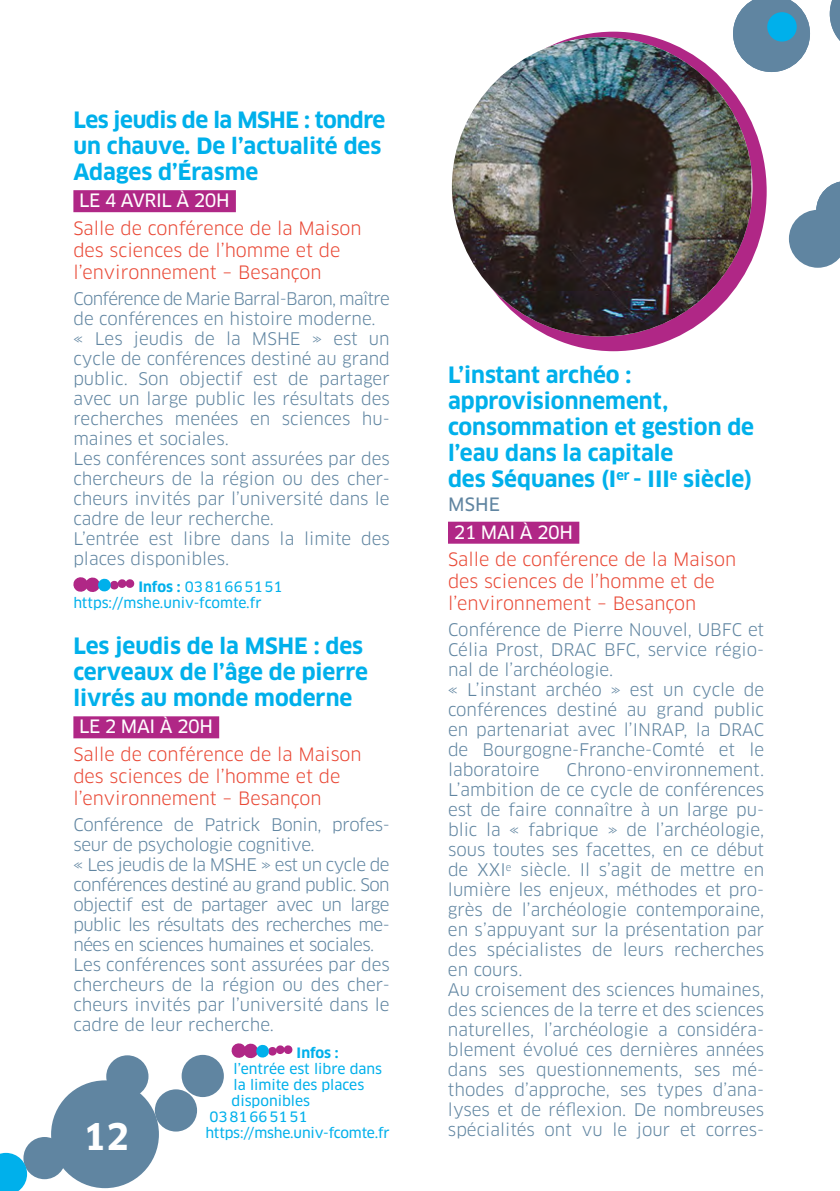
<style>
.page{position:relative;width:840px;height:1191px;background:#fff}
.page>*{position:absolute;margin:0;border:0;box-sizing:border-box;transform-origin:0 0}
.t1{font:700 36px "Clan Pro";color:#fff}
.t2{font:700 22px/26px "Clan Pro";color:#00b0eb}
.t3{font:18px/22px "Clan Pro";color:#e94734}
.t4{font:18px "Clan Pro News";letter-spacing:-.02em;color:#fff}
.t5{font:18px "Clan Pro News";color:#6085a1}
.t6{font:17px/20px "Clan Pro";color:#6085a1}
.t7{font:17px/20px "Clan Pro";letter-spacing:-.03em;color:#6085a1}
.t8{font:14px/16px "Clan Pro News";color:#00b0eb}
.t9{font:700 14px "Clan Pro";color:#00b0eb}
.s1{font-family:"Clan Pro";font-weight:700}
</style>
<div class="page">
<svg style="left:733px;top:0;width:76px;height:72px"></svg>
<svg style="left:829px;top:0;width:10px;height:40px"></svg>
<div style="left:766px;top:12px;width:30px;height:30px;background:#00b0eb;border-radius:50%"></div>
<svg style="left:788px;top:181px;width:51px;height:87px"></svg>
<div style="left:51px;top:1080px;width:108px;height:108px;background:#6085a1;border-radius:50%"></div>
<div style="left:23px;top:1137px;width:43px;height:42px;background:#6085a1;border-radius:50%"></div>
<svg style="left:0;top:1152px;width:27px;height:39px"></svg>
<div style="left:155px;top:1089px;width:42px;height:42px;background:#6085a1;border-radius:50%"></div>
<div style="left:181px;top:1054px;width:43px;height:43px;background:#6085a1;border-radius:50%"></div>
<div style="left:106px;top:1055px;width:42px;height:42px;background:#6085a1;border-radius:50%"></div>
<div style="left:73px;top:190px;width:163px;height:22px;background:#b02786"></div>
<div style="left:73px;top:716px;width:146px;height:22px;background:#b02786"></div>
<svg style="left:73px;top:577px;width:62px;height:15px"></svg>
<svg style="left:231px;top:1043px;width:62px;height:16px"></svg>
<div style="left:447px;top:521px;width:132px;height:22px;background:#b02786"></div>
<div style="left:460px;top:32px;width:306px;height:319px;background:#b02786;border-radius:50%"></div>
<img style="left:451px;top:37px;width:300px;height:299px">
<p class="t2" style="left:73px;top:107px;width:313px">Les jeudis de la MSHE : tondre un chauve. De l’actualité des<br>Adages d’Érasme</p>
<p class="t4" style="left:79px;top:190px;width:152px">LE 4 AVRIL À 20H</p>
<p class="t3" style="left:73px;top:217px;width:289px">Salle de conférence de la Maison des sciences de l’homme et de l’environnement – Besançon</p>
<p class="t6" style="left:73px;top:288px;width:318px">Conférence de Marie Barral-Baron, maître de conférences en histoire moderne. « Les jeudis de la MSHE » est un cycle de conférences destiné au grand public. Son objectif est de partager avec un large public les résultats des recherches menées en sciences hu&shy;maines et sociales.<br>Les conférences sont assurées par des chercheurs de la région ou des cher&shy;cheurs invités par l’université dans le cadre de leur recherche.<br>L’entrée est libre dans la limite des places disponibles.</p>
<p class="t8" style="left:73px;top:579px;width:211px;text-indent:65px"><span class="s1">Infos :</span> 0381665151 https://mshe.univ-fcomte.fr</p>
<p class="t2" style="left:73px;top:633px;width:296px">Les jeudis de la MSHE : des cerveaux de l’âge de pierre livrés au monde moderne</p>
<p class="t4" style="left:79px;top:716px;width:135px">LE 2 MAI À 20H</p>
<p class="t3" style="left:73px;top:743px;width:289px">Salle de conférence de la Maison des sciences de l’homme et de l’environnement – Besançon</p>
<p class="t7" style="left:73px;top:814px;width:318px">Conférence de Patrick Bonin, profes&shy;seur de psychologie cognitive.<br>« Les jeudis de la MSHE » est un cycle de conférences destiné au grand public. Son objectif est de partager avec un large public les résultats des recherches me&shy;nées en sciences humaines et sociales.<br>Les conférences sont assurées par des chercheurs de la région ou des cher&shy;cheurs invités par l’université dans le cadre de leur recherche.</p>
<p class="t9" style="left:296px;top:1044px;width:44px">Infos :</p>
<p class="t8" style="left:233px;top:1061px;width:150px">l’entrée est libre dans</p>
<p class="t8" style="left:233px;top:1077px;width:132px">la limite des places</p>
<p class="t8" style="left:231px;top:1093px;width:80px">disponibles</p>
<p class="t8" style="left:209px;top:1109px;width:99px">0381665151</p>
<p class="t8" style="left:205px;top:1125px;width:186px">https://mshe.univ-fcomte.fr</p>
<h1 class="t1" style="left:83px;top:1115px;width:48px">12</h1>
<p class="t2" style="left:447px;top:362px;width:307px">L’instant archéo : approvisionnement, consommation et gestion de l’eau dans la capitale<br>des Séquanes (I<sup>er</sup> - III<sup>e</sup> siècle)</p>
<p class="t5" style="left:448px;top:494px;width:54px">MSHE</p>
<p class="t4" style="left:453px;top:521px;width:121px">21 MAI À 20H</p>
<p class="t3" style="left:447px;top:549px;width:289px">Salle de conférence de la Maison des sciences de l’homme et de l’environnement – Besançon</p>
<p class="t6" style="left:447px;top:620px;width:317px">Conférence de Pierre Nouvel, UBFC et<br>Célia Prost, DRAC BFC, service régio&shy;nal de l’archéologie.<br>« L’instant archéo » est un cycle de conférences destiné au grand public en partenariat avec l’INRAP, la DRAC de Bourgogne-Franche-Comté et le laboratoire</p>
<p class="t6" style="left:447px;top:760px;width:317px;text-indent:118px">Chrono-environnement.<br>L’ambition de ce cycle de conférences est de faire connaître à un large pu&shy;blic la « fabrique » de l’archéologie, sous toutes ses facettes, en ce début de XXI<sup>e</sup> siècle. Il s’agit de mettre en lumière les enjeux, méthodes et pro&shy;grès de l’archéologie contemporaine, en s’appuyant sur la présentation par des spécialistes de leurs recherches en cours.<br>Au croisement des sciences humaines, des sciences de la terre et des sciences naturelles, l’archéologie a considéra&shy;blement évolué ces dernières années dans ses questionnements, ses mé&shy;thodes d’approche, ses types d’ana&shy;lyses et de réflexion. De nombreuses spécialités ont vu le jour et corres-</p>
</div>
